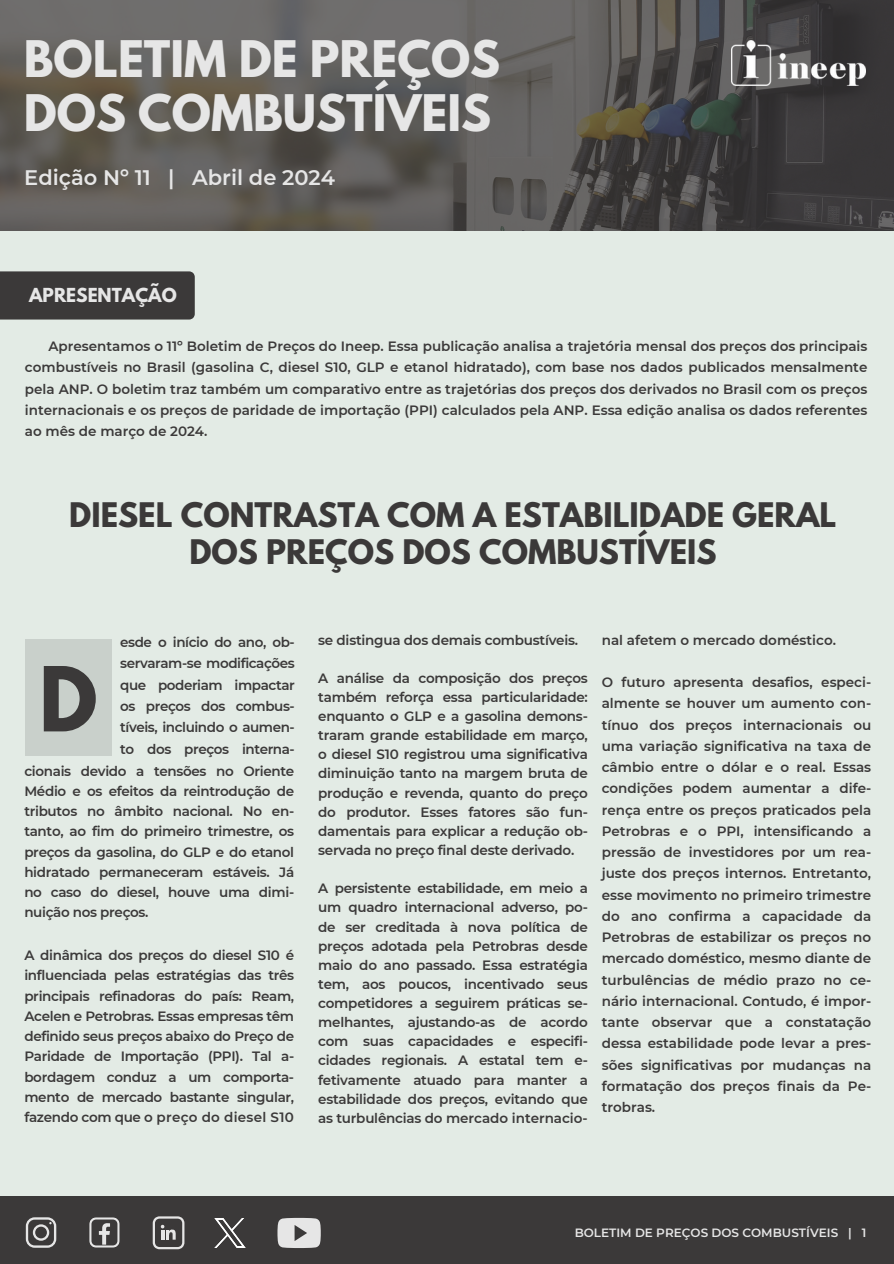
<style>
.page{position:relative;width:894px;height:1264px;background:#fff}
.page>*{position:absolute;margin:0;border:0;box-sizing:border-box;transform-origin:0 0}
.t1{font:700 79.2px "League Spartan";color:#3b3939}
.t2{font:700 44.7px/54.2px "League Spartan";color:#e6e6e6}
.t3{font:700 30px/37.2px "League Spartan";color:#3b3939;text-align:center}
.t4{font:600 21px "Montserrat";color:#e6e6e6}
.t5{font:700 17.1px "League Spartan";color:#e6e6e6}
.t6{font:600 13.5px/21.3px "Montserrat";letter-spacing:-.015em;color:#3b3939;text-align:justify}
.t7{font:600 12px "Montserrat";color:#e6e6e6}
</style>
<div class="page">
<div style="left:0;top:0;width:893px;height:1263px;background:#e3ebe5"></div>
<svg style="left:0;top:0;width:893px;height:230px;background:#585553"></svg>
<img style="left:731px;top:40px;width:134px;height:45px">
<div style="left:25px;top:639px;width:87px;height:116px;background:#c9d0cb"></div>
<div style="left:0;top:271px;width:195px;height:48px;background:#3b3939"></div>
<div style="left:0;top:1195px;width:893px;height:68px;background:#3b3939"></div>
<img style="left:214px;top:1218px;width:31px;height:29px">
<svg style="left:26px;top:1217px;width:30px;height:30px"></svg>
<svg style="left:89px;top:1217px;width:31px;height:30px"></svg>
<svg style="left:277px;top:1217px;width:44px;height:30px"></svg>
<svg style="left:153px;top:1216px;width:31px;height:32px"></svg>
<h5 class="t2" style="left:24px;top:38px;width:477px">BOLETIM DE PREÇOS<br>DOS COMBUSTÍVEIS</h5>
<h5 class="t4" style="left:24px;top:165px;width:312px">Edição Nº 11 | Abril de 2024</h5>
<h5 class="t5" style="left:29px;top:287px;width:149px">APRESENTAÇÃO</h5>
<h5 class="t6" style="left:25px;top:335px;width:843px;text-indent:24px">Apresentamos o 11º Boletim de Preços do Ineep. Essa publicação analisa a trajetória mensal dos preços dos principais combustíveis no Brasil (gasolina C, diesel S10, GLP e etanol hidratado), com base nos dados publicados mensalmente pela ANP. O boletim traz também um comparativo entre as trajetórias dos preços dos derivados no Brasil com os preços internacionais e os preços de paridade de importação (PPI) calculados pela ANP. Essa edição analisa os dados referentes ao mês de março de 2024.</h5>
<h5 class="t3" style="left:69px;top:500px;width:768px">DIESEL CONTRASTA COM A ESTABILIDADE GERAL<br>DOS PREÇOS DOS COMBUSTÍVEIS</h5>
<p class="t6" style="left:120px;top:631px;width:176px">esde o início do ano, ob&shy;servaram-se modificações que poderiam impactar os preços dos combus&shy;tíveis, incluindo o aumen&shy;to dos preços interna-</p>
<h5 class="t6" style="left:24px;top:760px;width:104px">cionais devido</h5>
<h3 class="t1" style="left:39px;top:660px;width:60px">D</h3>
<p class="t6" style="left:156px;top:759px;width:5px">i</p>
<h5 class="t6" style="left:24px;top:781px;width:271px;line-height:20.2px">Médio e os efeitos da reintrodução de tributos no âmbito nacional. No en&shy;tanto, ao fim do primeiro trimestre, os preços da gasolina, do GLP e do etanol hidratado permaneceram estáveis. Já no caso do diesel, houve uma dimi&shy;nuição nos preços.</h5>
<h2 class="t6" style="left:24px;top:945px;width:271px;line-height:20.2px">A dinâmica dos preços do diesel S10 é influenciada pelas estratégias das três principais refinadoras do país: Ream, Acelen e Petrobras. Essas empresas têm definido seus preços abaixo do Preço de Paridade de Importação (PPI). Tal a&shy;bordagem conduz a um comporta&shy;mento de mercado bastante singular, fazendo com que o preço do diesel S10</h2>
<p class="t6" style="left:120px;top:760px;width:175px">ciona ensões no Oriente</p>
<h5 class="t6" style="left:136px;top:760px;width:10px">a</h5>
<h5 class="t6" style="left:154px;top:760px;width:14px">ts</h5>
<h5 class="t6" style="left:318px;top:629px;width:261px">se distingua dos demais combustíveis.</h5>
<p class="t6" style="left:318px;top:668px;width:271px;line-height:19.2px">A análise da composição dos preços também reforça essa particularidade: enquanto o GLP e a gasolina demons&shy;traram grande estabilidade em março, o diesel S10 registrou uma significativa diminuição tanto na margem bruta de produção e revenda, quanto do preço do produtor. Esses fatores são fun&shy;damentais para explicar a redução ob&shy;servada no preço final deste derivado.</p>
<h5 class="t6" style="left:318px;top:878px;width:271px;line-height:19.2px">A persistente estabilidade, em meio a um quadro internacional adverso, po&shy;de ser creditada à nova política de preços adotada pela Petrobras desde maio do ano passado. Essa estratégia tem, aos poucos, incentivado seus competidores a seguirem práticas se&shy;melhantes, ajustando-as de acordo com suas capacidades e especifi&shy;cidades regionais. A estatal tem e&shy;fetivamente atuado para manter a estabilidade dos preços, evitando que as turbulências do mercado internacio-</h5>
<h5 class="t6" style="left:601px;top:629px;width:236px">nal afetem o mercado doméstico.</h5>
<h5 class="t6" style="left:601px;top:671px;width:271px">O futuro apresenta desafios, especi&shy;almente se houver um aumento con&shy;tínuo dos preços internacionais ou uma variação significativa na taxa de câmbio entre o dólar e o real. Essas condições podem aumentar a dife&shy;rença entre os preços praticados pela Petrobras e o PPI, intensificando a pressão de investidores por um rea&shy;juste dos preços internos. Entretanto, esse movimento no primeiro trimestre do ano confirma a capacidade da Petrobras de estabilizar os preços no mercado doméstico, mesmo diante de turbulências de médio prazo no ce&shy;nário internacional. Contudo, é impor&shy;tante observar que a constatação dessa estabilidade pode levar a pres&shy;sões significativas por mudanças na formatação dos preços finais da Pe&shy;trobras.</h5>
<h5 class="t7" style="left:574px;top:1225px;width:293px">BOLETIM DE PREÇOS DOS COMBUSTÍVEIS | 1</h5>
</div>
